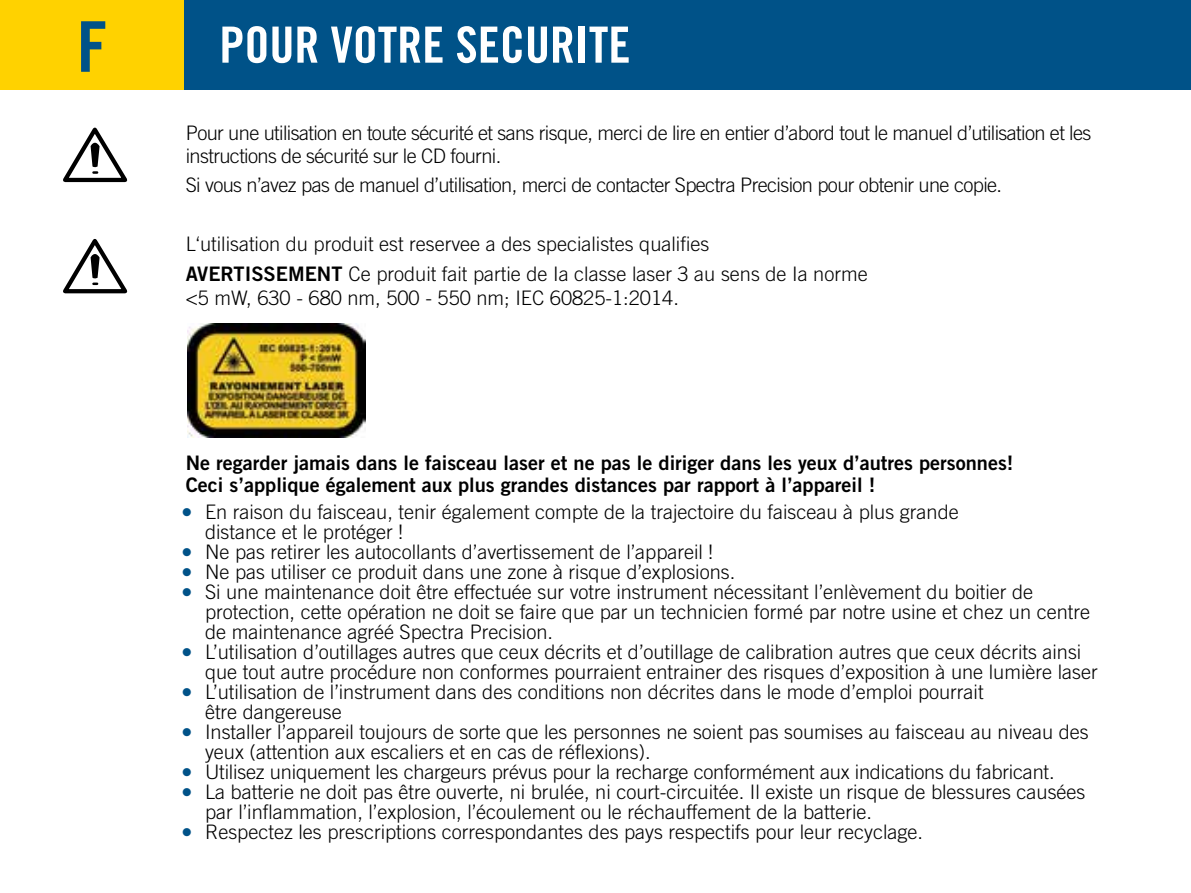
<style>
.page{position:relative;width:1191px;height:893px;background:#fff}
.page>*{position:absolute;margin:0;border:0;box-sizing:border-box;transform-origin:0 0}
.t1{font:70px "Trade Gothic LT Std Bd Cn 20";color:#005288}
.t2{font:50px "Trade Gothic LT Std Bd Cn 20";color:#fff}
.t3{font:300 20px/20px "Trade Gothic LT Std";color:#000}
.t4{font:300 20px/22.5px "Trade Gothic LT Std";letter-spacing:-.03em;color:#000}
.t5{font:20px/22.5px "Trade Gothic LT Std Bd 2";color:#000}
.s1{font-family:"Trade Gothic LT Std Bd 2";font-weight:400}
</style>
<div class="page">
<div style="left:0;top:0;width:185px;height:90px;background:#ffd200"></div>
<div style="left:185px;top:0;width:1006px;height:90px;background:#005288"></div>
<svg style="left:63px;top:127px;width:65px;height:56px"></svg>
<svg style="left:63px;top:239px;width:65px;height:55px"></svg>
<img style="left:187px;top:323px;width:179px;height:114px">
<h1 class="t1" style="left:77px;top:4px;width:33px">F</h1>
<h2 class="t2" style="left:219px;top:14px;width:413px">POUR VOTRE SECURITE</h2>
<p class="t4" style="left:186px;top:122px;width:907px">Pour une utilisation en toute sécurité et sans risque, merci de lire en entier d’abord tout le manuel d’utilisation et les instructions de sécurité sur le CD fourni.</p>
<p class="t4" style="left:186px;top:174px;width:818px">Si vous n’avez pas de manuel d’utilisation, merci de contacter Spectra Precision pour obtenir une copie.</p>
<p class="t3" style="left:186px;top:229px;width:683px;line-height:29.5px">L‘utilisation du produit est reservee a des specialistes qualifies<br><span class="s1">AVERTISSEMENT</span> Ce produit fait partie de Ia classe laser 3 au sens de Ia norme</p>
<p class="t3" style="left:186px;top:288px;width:494px">&lt;5 mW, 630 - 680 nm, 500 - 550 nm; IEC 60825-1:2014.</p>
<p class="t5" style="left:186px;top:451px;width:829px">Ne regarder jamais dans le faisceau laser et ne pas le diriger dans les yeux d’autres personnes!<br>Ceci s’applique également aux plus grandes distances par rapport à l’appareil !</p>
<p class="t3" style="left:205px;top:502px;width:755px;text-indent:-22px"><sup>●</sup> En raison du faisceau, tenir également compte de la trajectoire du faisceau à plus grande distance et le protéger !</p>
<p class="t3" style="left:183px;top:542px;width:532px"><sup>●</sup> Ne pas retirer les autocollants d’avertissement de l’appareil !</p>
<p class="t3" style="left:183px;top:562px;width:554px"><sup>●</sup> Ne pas utiliser ce produit dans une zone à risque d’explosions.</p>
<p class="t3" style="left:205px;top:582px;width:886px;text-indent:-22px"><sup>●</sup> Si une maintenance doit être effectuée sur votre instrument nécessitant l’enlèvement du boitier de protection, cette opération ne doit se faire que par un technicien formé par notre usine et chez un centre de maintenance agréé Spectra Precision.</p>
<p class="t3" style="left:205px;top:642px;width:894px;text-indent:-22px"><sup>●</sup> L’utilisation d’outillages autres que ceux décrits et d’outillage de calibration autres que ceux décrits ainsi que tout autre procédure non conformes pourraient entrainer des risques d’exposition à une lumière laser</p>
<p class="t3" style="left:205px;top:682px;width:780px;text-indent:-22px"><sup>●</sup> L’utilisation de l’instrument dans des conditions non décrites dans le mode d’emploi pourrait être dangereuse</p>
<p class="t3" style="left:205px;top:722px;width:885px;text-indent:-22px"><sup>●</sup> Installer l’appareil toujours de sorte que les personnes ne soient pas soumises au faisceau au niveau des yeux (attention aux escaliers et en cas de réflexions).</p>
<p class="t3" style="left:183px;top:762px;width:873px"><sup>●</sup> Utilisez uniquement les chargeurs prévus pour la recharge conformément aux indications du fabricant.</p>
<p class="t3" style="left:205px;top:782px;width:882px;text-indent:-22px"><sup>●</sup> La batterie ne doit pas être ouverte, ni brulée, ni court-circuitée. Il existe un risque de blessures causées par l’inflammation, l’explosion, l’écoulement ou le réchauffement de la batterie.</p>
<p class="t3" style="left:183px;top:822px;width:742px"><sup>●</sup> Respectez les prescriptions correspondantes des pays respectifs pour leur recyclage.</p>
</div>
